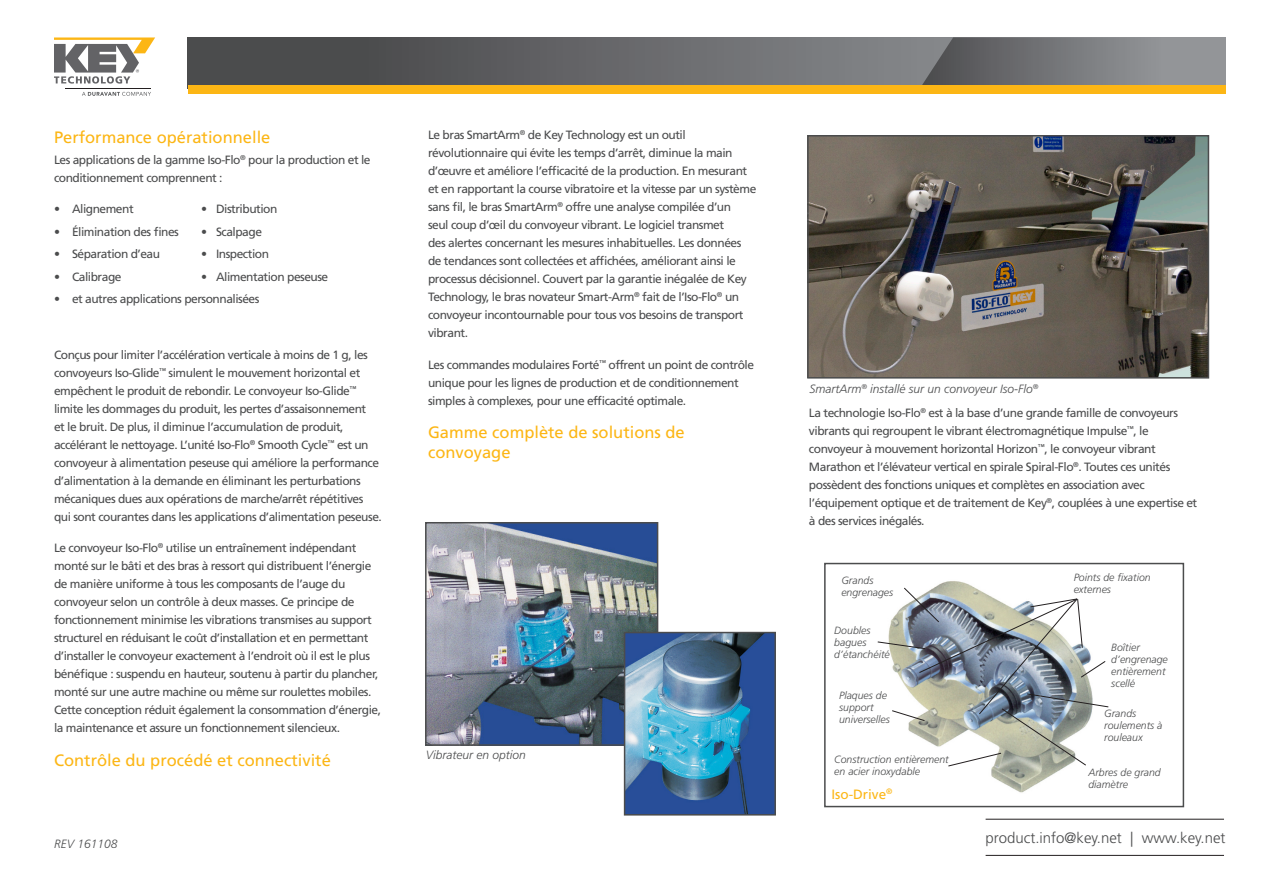
<style>
.page{position:relative;width:1263px;height:893px;background:#fff}
.page>*{position:absolute;margin:0;border:0;box-sizing:border-box;transform-origin:0 0}
.Subhead_1{font:16.5px/19.8px "Frutiger LT Std";color:#fcb615}
.t1{font:300 15px "Frutiger LT Std";color:#4b4c4d}
.Subhead_2{font:13.5px "Frutiger LT Std";color:#fcb615}
.Body{font:12px/18px "Frutiger LT Std";letter-spacing:-.04em;color:#4b4c4d}
.t2{font:italic 300 12px "Frutiger LT Std";color:#4b4c4d}
.t3{font:italic 300 10.5px/12px "Frutiger LT Std";color:#4b4c4d}
</style>
<div class="page">
<svg style="left:188px;top:37px;width:731px;height:49px;background:#646463"></svg>
<svg style="left:919px;top:37px;width:306px;height:49px;background:#7c7c7c"></svg>
<div style="left:188px;top:86px;width:1037px;height:8px;background:#fcb615"></div>
<hr style="left:986px;top:819px;width:238px;height:1px;background:#231f20">
<hr style="left:986px;top:855px;width:238px;height:1px;background:#231f20">
<svg style="left:54px;top:38px;width:101px;height:46px"></svg>
<svg style="left:82px;top:92px;width:69px;height:4px"></svg>
<hr style="left:66px;top:89px;width:85px;height:1px;background:#231f20">
<img style="left:428px;top:525px;width:227px;height:218px">
<div style="left:425px;top:522px;width:233px;height:224px;border:2px solid #4b4c4d"></div>
<img style="left:627px;top:635px;width:146px;height:177px">
<div style="left:624px;top:632px;width:152px;height:183px;border:2px solid #4b4c4d"></div>
<img style="left:935px;top:581px;width:130px;height:212px">
<div style="left:824px;top:563px;width:360px;height:244px;border:2px solid #4b4c4d"></div>
<svg style="left:877px;top:587px;width:232px;height:180px"></svg>
<img style="left:810px;top:138px;width:396px;height:238px">
<div style="left:807px;top:135px;width:402px;height:244px;border:2px solid #4b4c4d"></div>
<p class="Subhead_1" style="left:54px;top:127px;width:218px">Performance opérationnelle</p>
<p class="Body" style="left:54px;top:151px;width:318px">Les applications de la gamme Iso-Flo<sup>®</sup> pour la production et le conditionnement comprennent :</p>
<p class="Body" style="left:54px;top:200px;width:81px">• Alignement</p>
<p class="Body" style="left:201px;top:200px;width:78px">• Distribution</p>
<p class="Body" style="left:54px;top:223px;width:126px">• Élimination des fines</p>
<p class="Body" style="left:201px;top:223px;width:62px">• Scalpage</p>
<p class="Body" style="left:54px;top:245px;width:108px">• Séparation d’eau</p>
<p class="Body" style="left:201px;top:245px;width:69px">• Inspection</p>
<p class="Body" style="left:54px;top:268px;width:69px">• Calibrage</p>
<p class="Body" style="left:201px;top:268px;width:129px">• Alimentation peseuse</p>
<p class="Body" style="left:54px;top:290px;width:207px">• et autres applications personnalisées</p>
<p class="Body" style="left:54px;top:346px;width:329px">Conçus pour limiter l’accélération verticale à moins de 1 g, les convoyeurs Iso-Glide<sup>™</sup> simulent le mouvement horizontal et empêchent le produit de rebondir. Le convoyeur Iso-Glide<sup>™ </sup>limite les dommages du produit, les pertes d’assaisonnement<br>et le bruit. De plus, il diminue l’accumulation de produit, accélérant le nettoyage. L’unité Iso-Flo<sup>®</sup> Smooth Cycle<sup>™</sup> est un convoyeur à alimentation peseuse qui améliore la performance d’alimentation à la demande en éliminant les perturbations mécaniques dues aux opérations de marche/arrêt répétitives qui sont courantes dans les applications d’alimentation peseuse.</p>
<p class="Body" style="left:54px;top:539px;width:329px">Le convoyeur Iso-Flo<sup>®</sup> utilise un entraînement indépendant monté sur le bâti et des bras à ressort qui distribuent l’énergie de manière uniforme à tous les composants de l’auge du convoyeur selon un contrôle à deux masses. Ce principe de fonctionnement minimise les vibrations transmises au support structurel en réduisant le coût d’installation et en permettant d’installer le convoyeur exactement à l’endroit où il est le plus bénéfique : suspendu en hauteur, soutenu à partir du plancher, monté sur une autre machine ou même sur roulettes mobiles.<br>Cette conception réduit également la consommation d’énergie, la maintenance et assure un fonctionnement silencieux.</p>
<p class="Subhead_1" style="left:54px;top:750px;width:278px">Contrôle du procédé et connectivité</p>
<p class="t2" style="left:54px;top:837px;width:65px">REV 161108</p>
<p class="Body" style="left:428px;top:126px;width:330px">Le bras SmartArm<sup>®</sup> de Key Technology est un outil révolutionnaire qui évite les temps d’arrêt, diminue la main d’œuvre et améliore l’efficacité de la production. En mesurant et en rapportant la course vibratoire et la vitesse par un système sans fil, le bras SmartArm<sup>®</sup> offre une analyse compilée d’un<br>seul coup d’œil du convoyeur vibrant. Le logiciel transmet<br>des alertes concernant les mesures inhabituelles. Les données de tendances sont collectées et affichées, améliorant ainsi le processus décisionnel. Couvert par la garantie inégalée de Key Technology, le bras novateur Smart-Arm<sup>®</sup> fait de l’Iso-Flo<sup>®</sup> un convoyeur incontournable pour tous vos besoins de transport vibrant.</p>
<p class="Body" style="left:428px;top:356px;width:327px">Les commandes modulaires Forté<sup>™</sup> offrent un point de contrôle unique pour les lignes de production et de conditionnement simples à complexes, pour une efficacité optimale.</p>
<p class="Subhead_1" style="left:428px;top:423px;width:258px">Gamme complète de solutions de convoyage</p>
<p class="t2" style="left:426px;top:748px;width:102px">Vibrateur en option</p>
<p class="t2" style="left:809px;top:382px;width:231px">SmartArm<sup>®</sup> installé sur un convoyeur Iso-Flo<sup>®</sup></p>
<p class="Body" style="left:809px;top:404px;width:390px">La technologie Iso-Flo<sup>®</sup> est à la base d’une grande famille de convoyeurs vibrants qui regroupent le vibrant électromagnétique Impulse<sup>™</sup>, le convoyeur à mouvement horizontal Horizon<sup>™</sup>, le convoyeur vibrant Marathon et l’élévateur vertical en spirale Spiral-Flo<sup>®</sup>. Toutes ces unités possèdent des fonctions uniques et complètes en association avec l’équipement optique et de traitement de Key<sup>®</sup>, couplées à une expertise et à des services inégalés.</p>
<p class="t3" style="left:841px;top:575px;width:53px">Grands engrenages</p>
<p class="t3" style="left:834px;top:625px;width:57px">Doubles bagues d’étanchéité</p>
<p class="t3" style="left:839px;top:689px;width:52px">Plaques de support universelles</p>
<p class="t3" style="left:834px;top:753px;width:116px">Construction entièrement en acier inoxydable</p>
<p class="Subhead_2" style="left:831px;top:786px;width:63px">Iso-Drive<sup>®</sup></p>
<p class="t3" style="left:1074px;top:571px;width:79px">Points de fixation externes</p>
<p class="t3" style="left:1111px;top:641px;width:58px">Boîtier d’engrenage entièrement scellé</p>
<p class="t3" style="left:1104px;top:708px;width:60px">Grands roulements à rouleaux</p>
<p class="t3" style="left:1088px;top:766px;width:74px">Arbres de grand diamètre</p>
<p class="t1" style="left:986px;top:829px;width:241px">product.info@key.net | www.key.net</p>
</div>
